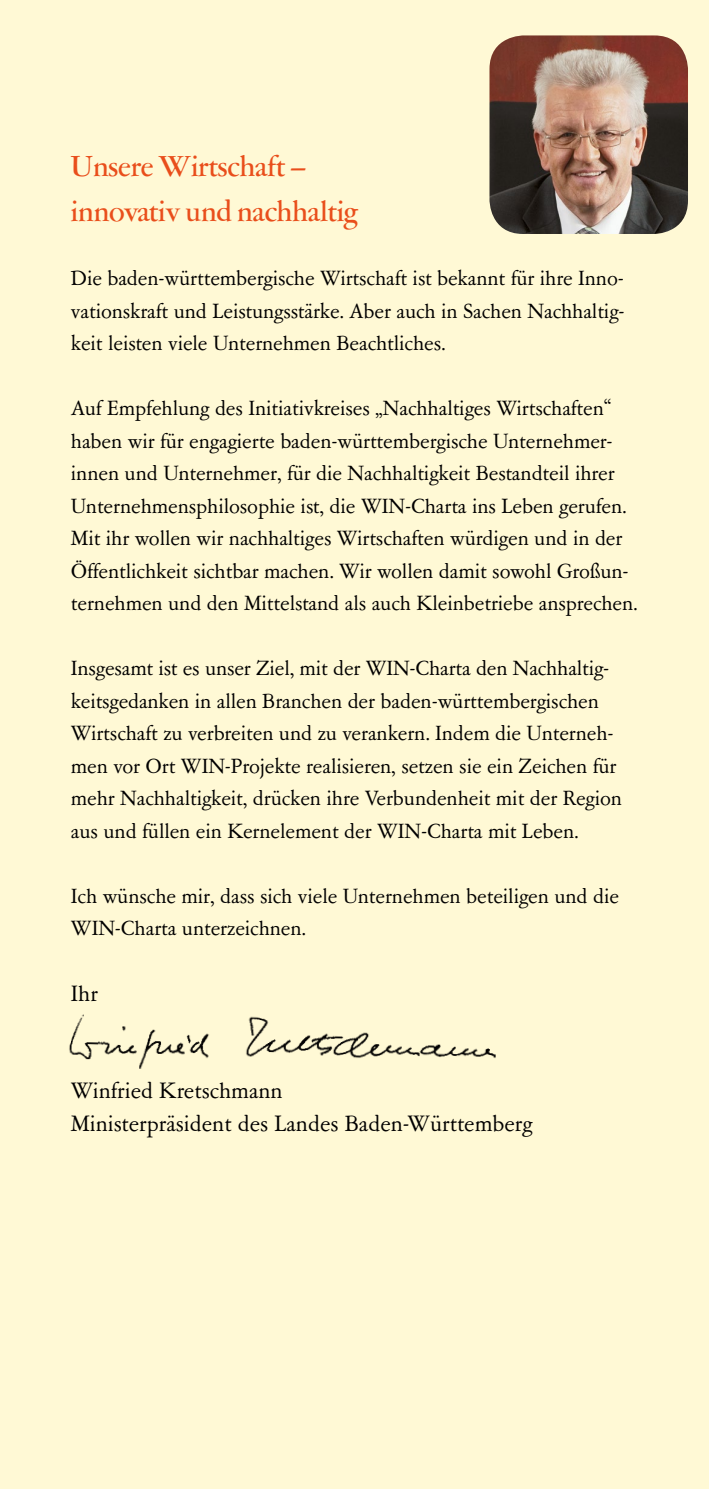
<style>
.page{position:relative;width:709px;height:1489px;background:#fff}
.page>*{position:absolute;margin:0;border:0;box-sizing:border-box;transform-origin:0 0}
.t1{font:500 32.5px/45px "Garamont Amst SH";color:#e94e1b}
.t2{font:25px/32.5px "Garamont Amst SB";color:#000}
.t3{font:23px/32.5px "Garamont Amst SB";letter-spacing:-.005em;color:#000}
</style>
<div class="page">
<div style="left:0;top:0;width:709px;height:1488px;background:#fff9d5"></div>
<img style="left:69px;top:1014px;width:427px;height:55px">
<img style="left:489px;top:35px;width:199px;height:199px">
<h1 class="t1" style="left:71px;top:145px;width:288px">Unsere Wirtschaft – innovativ und nachhaltig</h1>
<p class="t3" style="left:71px;top:263px;width:555px;text-align:justify">Die baden-württembergische Wirtschaft ist bekannt für ihre Inno&shy;vationskraft und Leistungsstärke. Aber auch in Sachen Nachhaltig&shy;keit leisten viele Unternehmen Beachtliches.</p>
<p class="t3" style="left:71px;top:393px;width:568px">Auf Empfehlung des Initiativkreises „Nachhaltiges Wirtschaften“ haben wir für engagierte baden-württembergische Unternehmer&shy;innen und Unternehmer, für die Nachhaltigkeit Bestandteil ihrer Unternehmensphilosophie ist, die WIN-Charta ins Leben gerufen.<br>Mit ihr wollen wir nachhaltiges Wirtschaften würdigen und in der Öffentlichkeit sichtbar machen. Wir wollen damit sowohl Großun&shy;ternehmen und den Mittelstand als auch Kleinbetriebe ansprechen.</p>
<p class="t3" style="left:71px;top:653px;width:552px">Insgesamt ist es unser Ziel, mit der WIN-Charta den Nachhaltig&shy;keitsgedanken in allen Branchen der baden-württembergischen Wirtschaft zu verbreiten und zu verankern. Indem die Unterneh&shy;men vor Ort WIN-Projekte realisieren, setzen sie ein Zeichen für mehr Nachhaltigkeit, drücken ihre Verbundenheit mit der Region aus und füllen ein Kernelement der WIN-Charta mit Leben.</p>
<p class="t3" style="left:71px;top:880px;width:549px">Ich wünsche mir, dass sich viele Unternehmen beteiligen und die<br>WIN-Charta unterzeichnen.</p>
<p class="t2" style="left:71px;top:977px;width:29px">Ihr</p>
<p class="t2" style="left:71px;top:1075px;width:463px">Winfried Kretschmann<br>Ministerpräsident des Landes Baden-Württemberg</p>
</div>
